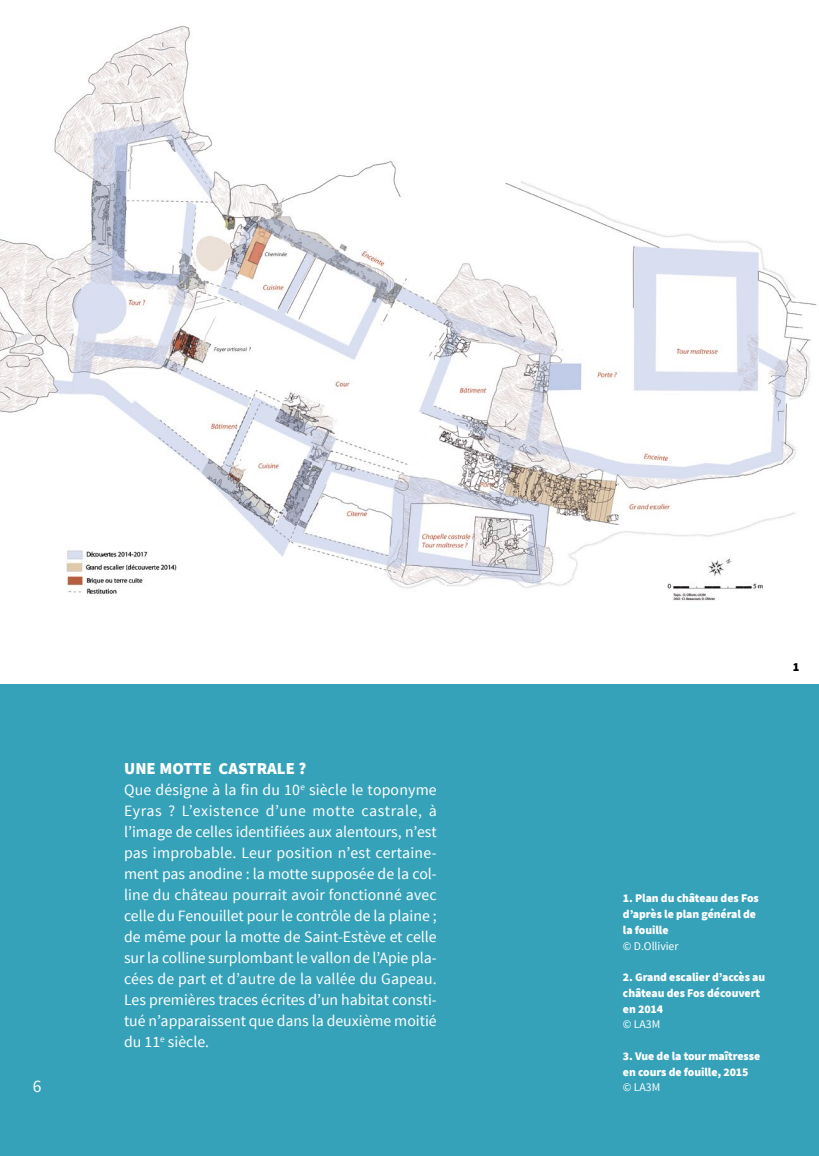
<style>
.page{position:relative;width:819px;height:1156px;background:#36a2ba}
.page>*{position:absolute;margin:0;border:0;box-sizing:border-box;transform-origin:0 0}
.t1{font:17.5px "Source Sans Pro";color:#fff}
.t2{font:900 16.62px "Source Sans Pro";letter-spacing:.005em;color:#fff}
.t3{font:15.75px/21px "Source Sans Pro";color:#fff;text-align:justify}
.t4{font:900 12.25px "Source Sans Pro";color:#000}
.t5{font:900 11.72px/15.8px "Source Sans Pro";letter-spacing:-.005em;color:#fff}
.t6{font:11.72px "Source Sans Pro";letter-spacing:-.005em;color:#fff}
</style>
<div class="page">
<img style="left:0;top:0;width:819px;height:683px">
<p class="t1" style="left:33px;top:1075px;width:10px">6</p>
<p class="t2" style="left:124px;top:757px;width:184px">UNE MOTTE CASTRALE ?</p>
<p class="t3" style="left:124px;top:780px;width:314px">Que désigne à la fin du 10<sup>e</sup> siècle le toponyme Eyras ? L’existence d’une motte castrale, à l’image de celles identifiées aux alentours, n’est pas improbable. Leur position n’est certaine&shy;ment pas anodine : la motte supposée de la col&shy;line du château pourrait avoir fonctionné avec celle du Fenouillet pour le contrôle de la plaine ; de même pour la motte de Saint-Estève et celle sur la colline surplombant le vallon de l’Apie pla&shy;cées de part et d’autre de la vallée du Gapeau.<br>Les premières traces écrites d’un habitat consti&shy;tué n’apparaissent que dans la deuxième moitié du 11<sup>e</sup> siècle.</p>
<p class="t4" style="left:792px;top:658px;width:8px">1</p>
<p class="t5" style="left:623px;top:890px;width:137px">1. Plan du château des Fos d’après le plan général de la fouille</p>
<p class="t6" style="left:623px;top:938px;width:57px">© D.Ollivier</p>
<p class="t5" style="left:623px;top:969px;width:144px">2. Grand escalier d’accès au château des Fos découvert en 2014</p>
<p class="t6" style="left:623px;top:1017px;width:39px">© LA3M</p>
<p class="t5" style="left:623px;top:1048px;width:139px">3. Vue de la tour maîtresse en cours de fouille, 2015</p>
<p class="t6" style="left:623px;top:1080px;width:39px">© LA3M</p>
</div>
